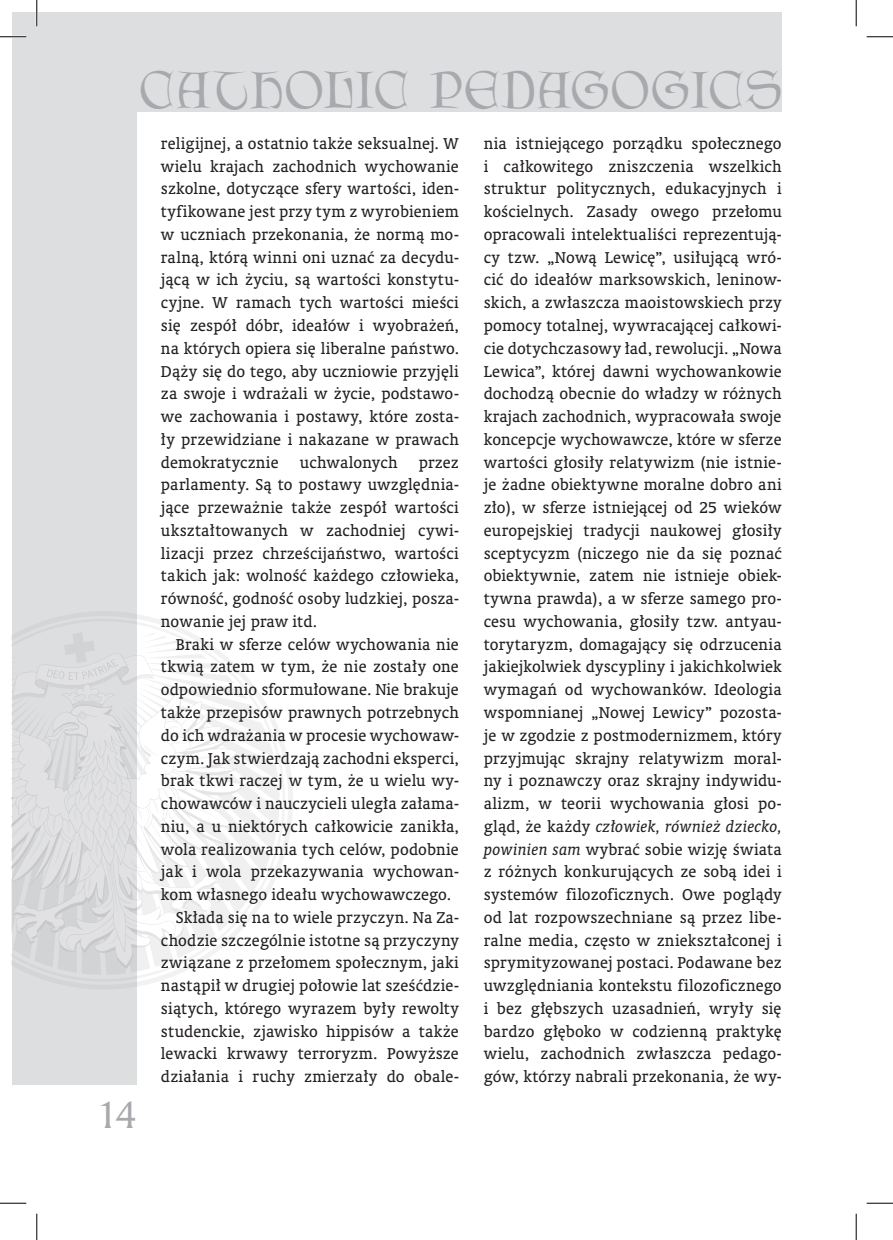
<style>
.page{position:relative;width:893px;height:1240px;background:#fff}
.page>*{position:absolute;margin:0;border:0;box-sizing:border-box;transform-origin:0 0}
.t1{font:46.55px "Lettergical PL";letter-spacing:.045em;color:#a8a9ad}
.t2{font:36.75px "Amerigo PL";color:#a8a9ad}
.art-TEKST{font:15.75px/22.8px "Oranda PL";letter-spacing:.01em;color:#231f20;text-align:justify}
.s1{font-style:italic}
</style>
<div class="page">
<div style="left:12px;top:12px;width:124px;height:1071px;background:#dddee0"></div>
<div style="left:12px;top:12px;width:769px;height:99px;background:#dddee0"></div>
<svg style="left:136px;top:609px;width:157px;height:382px"></svg>
<svg style="left:12px;top:632px;width:267px;height:342px"></svg>
<hr style="left:0;top:36px;width:26px;height:2px;background:#fff">
<hr style="left:36px;top:0;width:2px;height:26px;background:#fff">
<svg style="left:0;top:36px;width:26px;height:1px"></svg>
<svg style="left:866px;top:36px;width:26px;height:1px"></svg>
<svg style="left:0;top:1202px;width:26px;height:1px"></svg>
<svg style="left:866px;top:1202px;width:26px;height:1px"></svg>
<svg style="left:36px;top:0;width:1px;height:26px"></svg>
<svg style="left:36px;top:1213px;width:1px;height:26px"></svg>
<svg style="left:855px;top:0;width:1px;height:26px"></svg>
<svg style="left:855px;top:1213px;width:1px;height:26px"></svg>
<h1 class="t1" style="left:140px;top:61px;width:643px">CATHOLIC PEDAGOGICS</h1>
<h2 class="t2" style="left:97px;top:1089px;width:41px">14</h2>
<p class="art-TEKST" style="left:161px;top:132px;width:299px">religijnej, a ostatnio także seksualnej. W wielu krajach zachodnich wychowanie szkolne, dotyczące sfery wartości, iden&shy;tyfikowane jest przy tym z wyrobieniem w uczniach przekonania, że normą mo&shy;ralną, którą winni oni uznać za decydu&shy;jącą w ich życiu, są wartości konstytu&shy;cyjne. W ramach tych wartości mieści się zespół dóbr, ideałów i wyobrażeń, na których opiera się liberalne państwo.<br>Dąży się do tego, aby uczniowie przyjęli za swoje i wdrażali w życie, podstawo&shy;we zachowania i postawy, które zosta&shy;ły przewidziane i nakazane w prawach demokratycznie</p>
<p class="art-TEKST" style="left:300px;top:450px;width:99px">uchwalonych</p>
<p class="art-TEKST" style="left:161px;top:450px;width:299px;text-indent:258px">przez parlamenty. Są to postawy uwzględnia&shy;jące przeważnie także zespół wartości ukształtowanych w zachodniej cywi&shy;lizacji przez chrześcijaństwo, wartości takich jak: wolność każdego człowieka, równość, godność osoby ludzkiej, posza&shy;nowanie jej praw itd.</p>
<p class="art-TEKST" style="left:161px;top:632px;width:299px;text-indent:15px">Braki w sferze celów wychowania nie tkwią zatem w tym, że nie zostały one odpowiednio sformułowane. Nie brakuje także przepisów prawnych potrzebnych do ich wdrażania w procesie wychowaw&shy;czym. Jak stwierdzają zachodni eksperci, brak tkwi raczej w tym, że u wielu wy&shy;chowawców i nauczycieli uległa załama&shy;niu, a u niektórych całkowicie zanikła, wola realizowania tych celów, podobnie jak i wola przekazywania wychowan&shy;kom własnego ideału wychowawczego.</p>
<p class="art-TEKST" style="left:161px;top:905px;width:299px;text-indent:15px">Składa się na to wiele przyczyn. Na Za&shy;chodzie szczególnie istotne są przyczyny związane z przełomem społecznym, jaki nastąpił w drugiej połowie lat sześćdzie&shy;siątych, którego wyrazem były rewolty studenckie, zjawisko hippisów a także lewacki krwawy terroryzm. Powyższe działania i ruchy zmierzały do obale-</p>
<p class="art-TEKST" style="left:483px;top:132px;width:299px">nia istniejącego porządku społecznego i całkowitego zniszczenia wszelkich struktur politycznych, edukacyjnych i kościelnych. Zasady owego przełomu opracowali intelektualiści reprezentują&shy;cy tzw. „Nową Lewicę”, usiłującą wró&shy;cić do ideałów marksowskich, leninow&shy;skich, a zwłaszcza maoistowskiech przy pomocy totalnej, wywracającej całkowi&shy;cie dotychczasowy ład, rewolucji. „Nowa Lewica”, której dawni wychowankowie dochodzą obecnie do władzy w różnych krajach zachodnich, wypracowała swoje koncepcje wychowawcze, które w sferze wartości głosiły relatywizm (nie istnie&shy;je żadne obiektywne moralne dobro ani zło), w sferze istniejącej od 25 wieków europejskiej tradycji naukowej głosiły sceptycyzm (niczego nie da się poznać obiektywnie, zatem nie istnieje obiek&shy;tywna prawda), a w sferze samego pro&shy;cesu wychowania, głosiły tzw. antyau&shy;torytaryzm, domagający się odrzucenia jakiejkolwiek dyscypliny i jakichkolwiek wymagań od wychowanków. Ideologia wspomnianej „Nowej Lewicy” pozosta&shy;je w zgodzie z postmodernizmem, który przyjmując skrajny relatywizm moral&shy;ny i poznawczy oraz skrajny indywidu&shy;alizm, w teorii wychowania głosi po&shy;gląd, że każdy <span class="s1">człowiek, również dziecko, powinien sam</span> wybrać sobie wizję świata z różnych konkurujących ze sobą idei i systemów filozoficznych. Owe poglądy od lat rozpowszechniane są przez libe&shy;ralne media, często w zniekształconej i sprymityzowanej postaci. Podawane bez uwzględniania kontekstu filozoficznego i bez głębszych uzasadnień, wryły się bardzo głęboko w codzienną praktykę wielu, zachodnich zwłaszcza pedago&shy;gów, którzy nabrali przekonania, że wy-</p>
</div>
